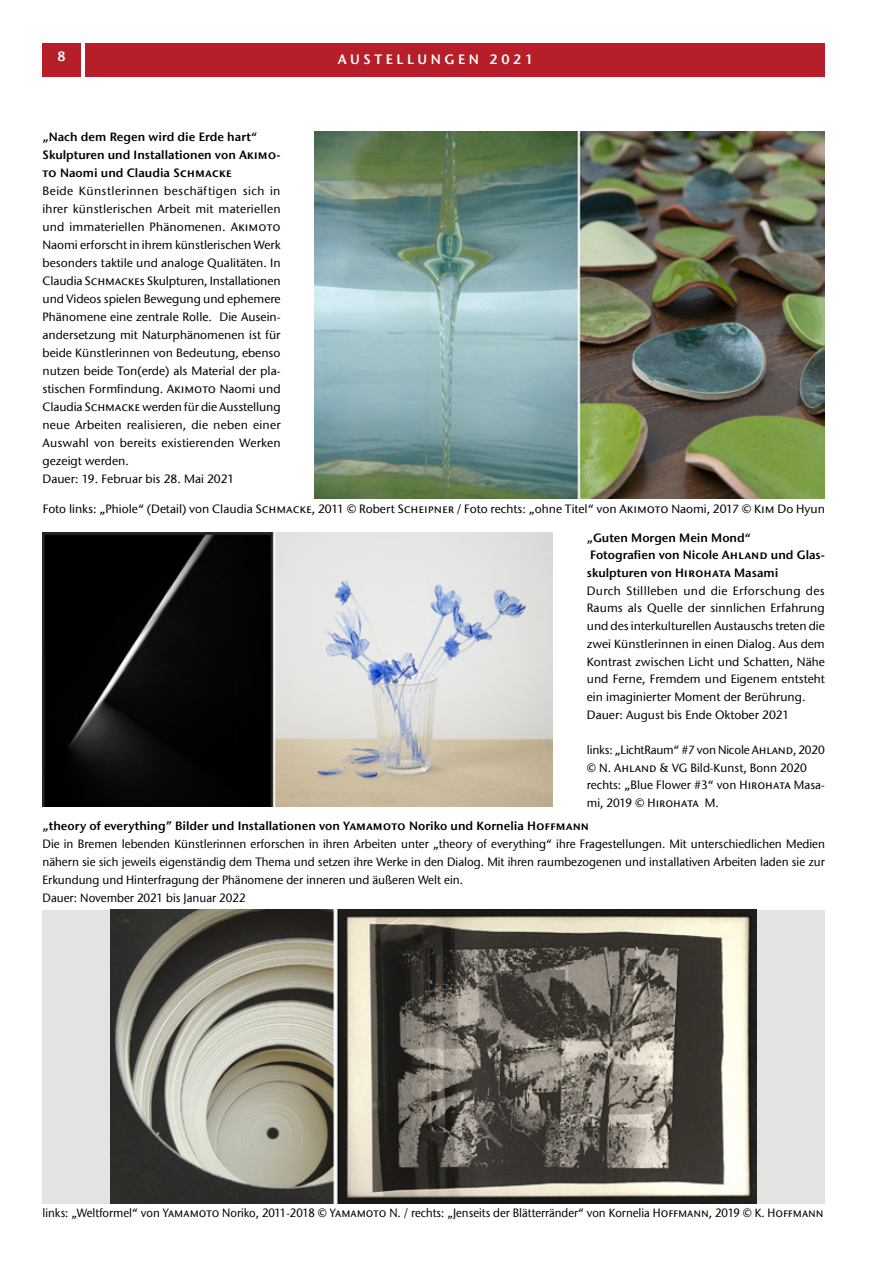
<style>
.page{position:relative;width:893px;height:1263px;background:#fff}
.page>*{position:absolute;margin:0;border:0;box-sizing:border-box;transform-origin:0 0}
.t1{font:13.5px "ITC Stone Sans Com Semi";color:#fff}
.t2{font:500 12px/18px "ITC Stone Sans Com";color:#000}
.t3{font:500 12px/18px "ITC Stone Sans Com";color:#000;scale:.96 1}
.t4{font:12px/18px "ITC Stone Sans Com Semi";color:#000}
.t5{font:500 12px "ITC Stone Sans Com";color:#000;scale:.94 1}
</style>
<div class="page">
<div style="left:43px;top:43px;width:38px;height:33px;background:#b61f29"></div>
<div style="left:85px;top:43px;width:740px;height:33px;background:#b61f29"></div>
<div style="left:43px;top:910px;width:68px;height:293px;background:#e3e3e3"></div>
<div style="left:757px;top:910px;width:68px;height:293px;background:#e3e3e3"></div>
<img style="left:315px;top:132px;width:510px;height:366px">
<img style="left:43px;top:533px;width:510px;height:274px">
<img style="left:111px;top:910px;width:646px;height:293px">
<p class="t1" style="left:58px;top:48px;width:10px">8</p>
<p class="t1" style="left:338px;top:51px;width:197px">A U S T E L L U N G E N 2 0 2 1</p>
<p class="t4" style="left:43px;top:127px;width:240px">„Nach dem Regen wird die Erde hart“<br>Skulpturen und Installationen von Akimo&shy;to Naomi und Claudia Schmacke</p>
<p class="t2" style="left:43px;top:181px;width:240px">Beide Künstlerinnen beschäftigen sich in ihrer künstlerischen Arbeit mit materiellen und immateriellen Phänomenen. Akimoto Naomi erforscht in ihrem künstlerischen Werk besonders taktile und analoge Qualitäten. In Claudia Schmackes Skulpturen, Installationen und Videos spielen Bewegung und ephemere Phänomene eine zentrale Rolle. Die Ausein&shy;andersetzung mit Naturphänomenen ist für beide Künstlerinnen von Bedeutung, ebenso nutzen beide Ton(erde) als Material der pla&shy;stischen Formfindung. Akimoto Naomi und Claudia Schmacke werden für die Ausstellung neue Arbeiten realisieren, die neben einer Auswahl von bereits existierenden Werken gezeigt werden.<br>Dauer: 19. Februar bis 28. Mai 2021</p>
<p class="t2" style="left:43px;top:500px;width:784px">Foto links: „Phiole“ (Detail) von Claudia Schmacke, 2011 © Robert Scheipner / Foto rechts: „ohne Titel“ von Akimoto Naomi, 2017 © Kim Do Hyun</p>
<p class="t4" style="left:587px;top:528px;width:239px">„Guten Morgen Mein Mond“<br>Fotografien von Nicole Ahland und Glas&shy;skulpturen von Hirohata Masami</p>
<p class="t2" style="left:587px;top:582px;width:239px">Durch Stillleben und die Erforschung des Raums als Quelle der sinnlichen Erfahrung und des interkulturellen Austauschs treten die zwei Künstlerinnen in einen Dialog. Aus dem Kontrast zwischen Licht und Schatten, Nähe und Ferne, Fremdem und Eigenem entsteht ein imaginierter Moment der Berührung.<br>Dauer: August bis Ende Oktober 2021</p>
<p class="t2" style="left:587px;top:741px;width:239px">links: „LichtRaum“ #7 von Nicole Ahland, 2020 © N. Ahland &amp; VG Bild-Kunst, Bonn 2020 rechts: „Blue Flower #3“ von Hirohata Masa&shy;mi, 2019 © Hirohata M.</p>
<p class="t4" style="left:43px;top:817px;width:548px">„theory of everything” Bilder und Installationen von Yamamoto Noriko und Kornelia Hoffmann</p>
<p class="t3" style="left:43px;top:835px;width:816px">Die in Bremen lebenden Künstlerinnen erforschen in ihren Arbeiten unter „theory of everything“ ihre Fragestellungen. Mit unterschiedlichen Medien nähern sie sich jeweils eigenständig dem Thema und setzen ihre Werke in den Dialog. Mit ihren raumbezogenen und installativen Arbeiten laden sie zur Erkundung und Hinterfragung der Phänomene der inneren und äußeren Welt ein.<br>Dauer: November 2021 bis Januar 2022</p>
<p class="t5" style="left:43px;top:1206px;width:832px">links: „Weltformel“ von Yamamoto Noriko, 2011-2018 © Yamamoto N. / rechts: „Jenseits der Blätterränder“ von Kornelia Hoffmann, 2019 © K. Hoffmann</p>
</div>
